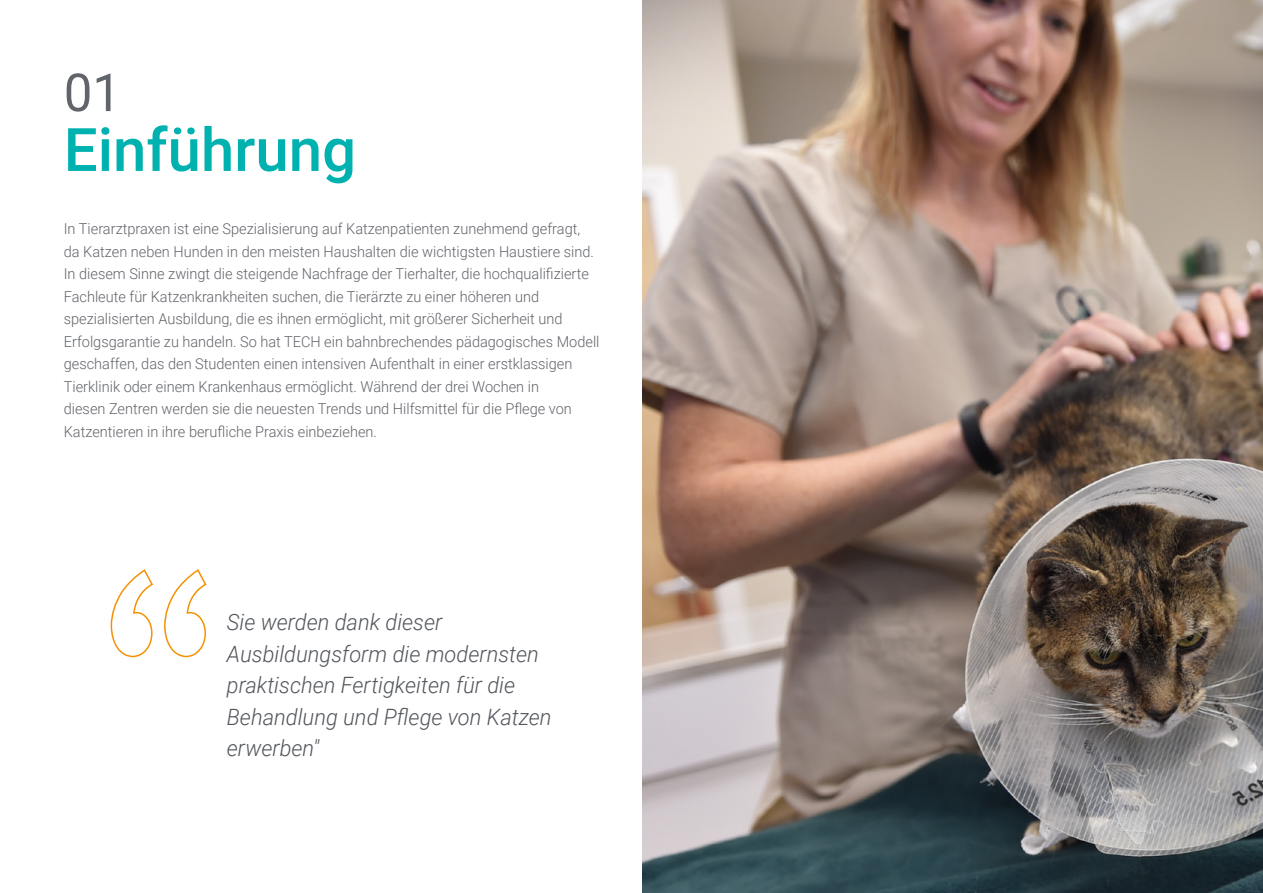
<style>
.page{position:relative;width:1263px;height:893px;background:#fff}
.page>*{position:absolute;margin:0;border:0;box-sizing:border-box;transform-origin:0 0}
.t1{font:500 60px "Roboto";color:#00b2af}
.t2{font:52.5px "Roboto";color:#61646a}
.t3{font:italic 300 22.5px/31.5px "Roboto";color:#52555b}
.t4{font:300 15px/22.5px "Roboto";color:#61646a}
</style>
<div class="page">
<img style="left:642px;top:0;width:621px;height:893px">
<svg style="left:110px;top:569px;width:97px;height:89px"></svg>
<h2 class="t2" style="left:64px;top:56px;width:59px">01</h2>
<h1 class="t1" style="left:64px;top:108px;width:294px">Einführung</h1>
<p class="t4" style="left:64px;top:217px;width:537px">In Tierarztpraxen ist eine Spezialisierung auf Katzenpatienten zunehmend gefragt, da Katzen neben Hunden in den meisten Haushalten die wichtigsten Haustiere sind.<br>In diesem Sinne zwingt die steigende Nachfrage der Tierhalter, die hochqualifizierte Fachleute für Katzenkrankheiten suchen, die Tierärzte zu einer höheren und spezialisierten Ausbildung, die es ihnen ermöglicht, mit größerer Sicherheit und Erfolgsgarantie zu handeln. So hat TECH ein bahnbrechendes pädagogisches Modell geschaffen, das den Studenten einen intensiven Aufenthalt in einer erstklassigen Tierklinik oder einem Krankenhaus ermöglicht. Während der drei Wochen in<br>diesen Zentren werden sie die neuesten Trends und Hilfsmittel für die Pflege von Katzentieren in ihre berufliche Praxis einbeziehen.</p>
<h3 class="t3" style="left:227px;top:606px;width:326px">Sie werden dank dieser<br>Ausbildungsform die modernsten praktischen Fertigkeiten für die<br>Behandlung und Pflege von Katzen erwerben"</h3>
</div>
